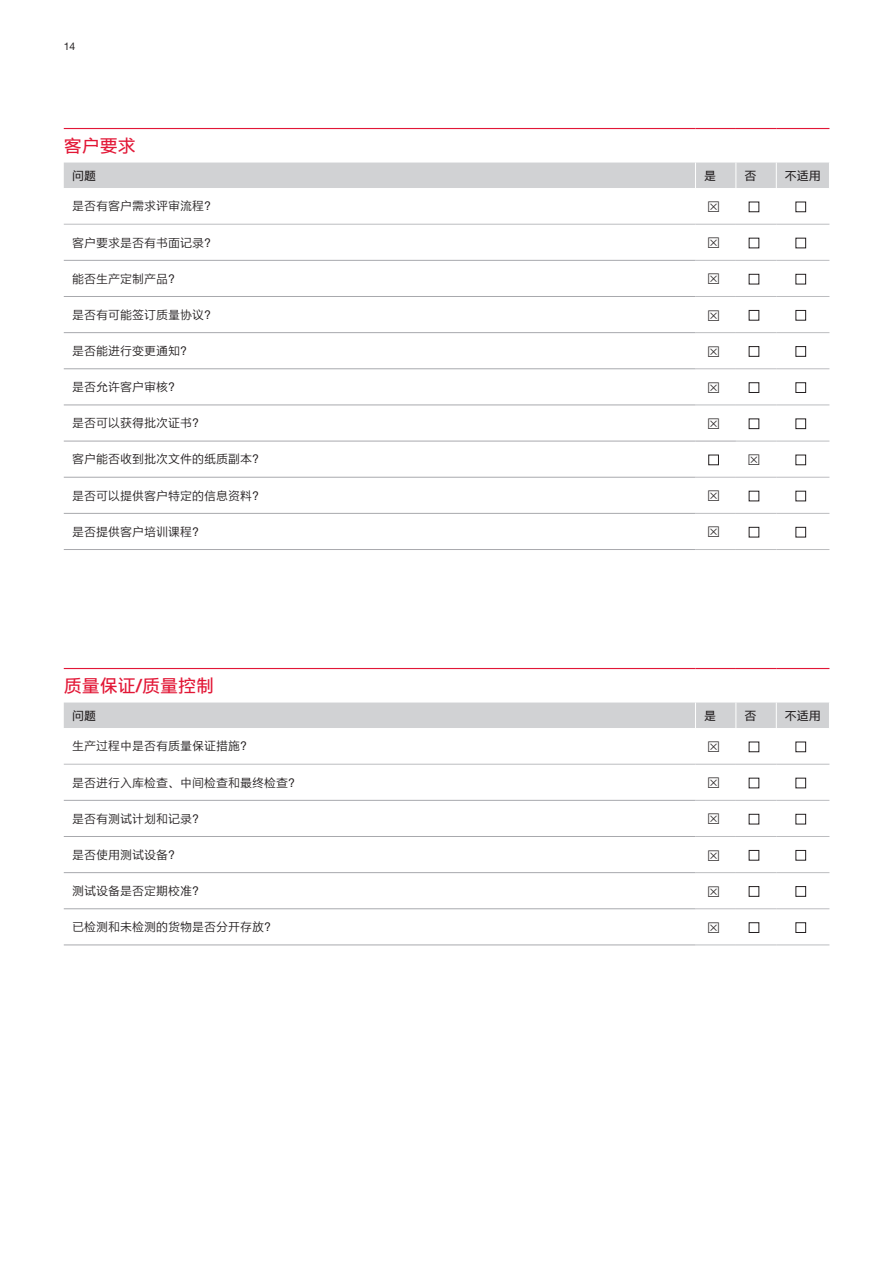
<style>
.page{position:relative;width:893px;height:1263px;background:#fff}
.page>*{position:absolute;margin:0;border:0;box-sizing:border-box;transform-origin:0 0}
.t1{font:18px "M Ying Hei PRC W5";color:#e21736}
.t2{font:12px "M Ying Hei PRC W4";color:#231f20}
.t3{font:12px "M Ying Hei PRC W5";color:#231f20}
.t4{font:10.5px "M Ying Hei PRC W4";color:#231f20}
</style>
<div class="page">
<svg style="left:64px;top:223px;width:765px;height:290px"></svg>
<div style="left:64px;top:163px;width:765px;height:25px;background:#d1d2d4"></div>
<hr style="left:64px;top:224px;width:631px;height:1px;background:#bcbdc0">
<hr style="left:695px;top:224px;width:41px;height:1px;background:#bcbdc0">
<hr style="left:736px;top:224px;width:40px;height:1px;background:#bcbdc0">
<hr style="left:695px;top:260px;width:41px;height:1px;background:#bcbdc0">
<hr style="left:736px;top:260px;width:40px;height:1px;background:#bcbdc0">
<hr style="left:695px;top:296px;width:41px;height:1px;background:#bcbdc0">
<hr style="left:736px;top:296px;width:40px;height:1px;background:#bcbdc0">
<hr style="left:695px;top:332px;width:41px;height:1px;background:#bcbdc0">
<hr style="left:736px;top:332px;width:40px;height:1px;background:#bcbdc0">
<hr style="left:695px;top:368px;width:41px;height:1px;background:#bcbdc0">
<hr style="left:736px;top:368px;width:40px;height:1px;background:#bcbdc0">
<hr style="left:695px;top:405px;width:41px;height:1px;background:#bcbdc0">
<hr style="left:736px;top:405px;width:40px;height:1px;background:#bcbdc0">
<hr style="left:695px;top:477px;width:41px;height:1px;background:#bcbdc0">
<hr style="left:736px;top:477px;width:40px;height:1px;background:#bcbdc0">
<hr style="left:695px;top:513px;width:41px;height:1px;background:#bcbdc0">
<hr style="left:736px;top:513px;width:40px;height:1px;background:#bcbdc0">
<hr style="left:695px;top:549px;width:41px;height:1px;background:#bcbdc0">
<hr style="left:736px;top:549px;width:40px;height:1px;background:#bcbdc0">
<hr style="left:776px;top:224px;width:53px;height:1px;background:#bcbdc0">
<hr style="left:776px;top:260px;width:53px;height:1px;background:#bcbdc0">
<hr style="left:776px;top:296px;width:53px;height:1px;background:#bcbdc0">
<hr style="left:776px;top:332px;width:53px;height:1px;background:#bcbdc0">
<hr style="left:776px;top:368px;width:53px;height:1px;background:#bcbdc0">
<hr style="left:776px;top:405px;width:53px;height:1px;background:#bcbdc0">
<hr style="left:776px;top:441px;width:53px;height:1px;background:#bcbdc0">
<hr style="left:776px;top:477px;width:53px;height:1px;background:#bcbdc0">
<hr style="left:776px;top:513px;width:53px;height:1px;background:#bcbdc0">
<hr style="left:776px;top:549px;width:53px;height:1px;background:#bcbdc0">
<hr style="left:64px;top:260px;width:631px;height:1px;background:#a8a9ad">
<hr style="left:64px;top:296px;width:631px;height:1px;background:#a8a9ad">
<hr style="left:64px;top:332px;width:631px;height:1px;background:#a8a9ad">
<hr style="left:64px;top:368px;width:631px;height:1px;background:#a8a9ad">
<hr style="left:64px;top:405px;width:631px;height:1px;background:#a8a9ad">
<hr style="left:64px;top:441px;width:631px;height:1px;background:#a8a9ad">
<hr style="left:64px;top:477px;width:631px;height:1px;background:#a8a9ad">
<hr style="left:64px;top:513px;width:631px;height:1px;background:#a8a9ad">
<hr style="left:64px;top:549px;width:631px;height:1px;background:#a8a9ad">
<hr style="left:64px;top:128px;width:631px;height:1px;background:#e21736">
<hr style="left:695px;top:128px;width:41px;height:1px;background:#e21736">
<hr style="left:736px;top:128px;width:40px;height:1px;background:#e21736">
<hr style="left:776px;top:128px;width:53px;height:1px;background:#e21736">
<hr style="left:695px;top:441px;width:41px;height:1px;background:#a8a9ad">
<hr style="left:736px;top:441px;width:40px;height:1px;background:#bcbdc0">
<svg style="left:64px;top:763px;width:765px;height:182px"></svg>
<div style="left:64px;top:702px;width:765px;height:26px;background:#d1d2d4"></div>
<hr style="left:64px;top:764px;width:631px;height:1px;background:#bcbdc0">
<hr style="left:695px;top:764px;width:41px;height:1px;background:#bcbdc0">
<hr style="left:736px;top:764px;width:40px;height:1px;background:#bcbdc0">
<hr style="left:695px;top:800px;width:41px;height:1px;background:#bcbdc0">
<hr style="left:736px;top:800px;width:40px;height:1px;background:#bcbdc0">
<hr style="left:695px;top:836px;width:41px;height:1px;background:#bcbdc0">
<hr style="left:736px;top:836px;width:40px;height:1px;background:#bcbdc0">
<hr style="left:695px;top:872px;width:41px;height:1px;background:#bcbdc0">
<hr style="left:736px;top:872px;width:40px;height:1px;background:#bcbdc0">
<hr style="left:695px;top:908px;width:41px;height:1px;background:#bcbdc0">
<hr style="left:736px;top:908px;width:40px;height:1px;background:#bcbdc0">
<hr style="left:695px;top:945px;width:41px;height:1px;background:#bcbdc0">
<hr style="left:736px;top:945px;width:40px;height:1px;background:#bcbdc0">
<hr style="left:776px;top:764px;width:53px;height:1px;background:#bcbdc0">
<hr style="left:776px;top:800px;width:53px;height:1px;background:#bcbdc0">
<hr style="left:776px;top:836px;width:53px;height:1px;background:#bcbdc0">
<hr style="left:776px;top:872px;width:53px;height:1px;background:#bcbdc0">
<hr style="left:776px;top:908px;width:53px;height:1px;background:#bcbdc0">
<hr style="left:776px;top:945px;width:53px;height:1px;background:#bcbdc0">
<hr style="left:64px;top:800px;width:631px;height:1px;background:#a8a9ad">
<hr style="left:64px;top:836px;width:631px;height:1px;background:#a8a9ad">
<hr style="left:64px;top:872px;width:631px;height:1px;background:#a8a9ad">
<hr style="left:64px;top:908px;width:631px;height:1px;background:#a8a9ad">
<hr style="left:64px;top:945px;width:631px;height:1px;background:#a8a9ad">
<hr style="left:64px;top:668px;width:631px;height:1px;background:#e21736">
<hr style="left:695px;top:668px;width:41px;height:1px;background:#e21736">
<hr style="left:736px;top:668px;width:40px;height:1px;background:#e21736">
<hr style="left:776px;top:668px;width:53px;height:1px;background:#e21736">
<svg style="left:708px;top:238px;width:11px;height:10px"></svg>
<svg style="left:749px;top:238px;width:10px;height:10px"></svg>
<svg style="left:796px;top:238px;width:10px;height:10px"></svg>
<svg style="left:708px;top:274px;width:11px;height:10px"></svg>
<svg style="left:749px;top:274px;width:10px;height:10px"></svg>
<svg style="left:796px;top:274px;width:10px;height:10px"></svg>
<svg style="left:708px;top:310px;width:11px;height:11px"></svg>
<svg style="left:749px;top:310px;width:10px;height:10px"></svg>
<svg style="left:796px;top:310px;width:10px;height:10px"></svg>
<svg style="left:708px;top:346px;width:11px;height:11px"></svg>
<svg style="left:749px;top:346px;width:10px;height:10px"></svg>
<svg style="left:796px;top:346px;width:10px;height:10px"></svg>
<svg style="left:708px;top:382px;width:11px;height:11px"></svg>
<svg style="left:749px;top:383px;width:10px;height:9px"></svg>
<svg style="left:796px;top:383px;width:10px;height:9px"></svg>
<svg style="left:708px;top:418px;width:11px;height:11px"></svg>
<svg style="left:749px;top:419px;width:10px;height:10px"></svg>
<svg style="left:796px;top:419px;width:10px;height:10px"></svg>
<svg style="left:709px;top:455px;width:9px;height:10px"></svg>
<svg style="left:749px;top:454px;width:10px;height:11px"></svg>
<svg style="left:796px;top:455px;width:10px;height:10px"></svg>
<svg style="left:708px;top:491px;width:11px;height:10px"></svg>
<svg style="left:749px;top:491px;width:10px;height:10px"></svg>
<svg style="left:796px;top:491px;width:10px;height:10px"></svg>
<svg style="left:708px;top:777px;width:11px;height:11px"></svg>
<svg style="left:749px;top:778px;width:10px;height:10px"></svg>
<svg style="left:796px;top:778px;width:10px;height:10px"></svg>
<svg style="left:708px;top:814px;width:11px;height:10px"></svg>
<svg style="left:749px;top:814px;width:10px;height:10px"></svg>
<svg style="left:796px;top:814px;width:10px;height:10px"></svg>
<svg style="left:708px;top:850px;width:11px;height:10px"></svg>
<svg style="left:749px;top:850px;width:10px;height:10px"></svg>
<svg style="left:796px;top:850px;width:10px;height:10px"></svg>
<svg style="left:708px;top:886px;width:11px;height:11px"></svg>
<svg style="left:749px;top:886px;width:10px;height:10px"></svg>
<svg style="left:796px;top:886px;width:10px;height:10px"></svg>
<svg style="left:708px;top:922px;width:11px;height:11px"></svg>
<svg style="left:749px;top:922px;width:10px;height:10px"></svg>
<svg style="left:796px;top:922px;width:10px;height:10px"></svg>
<p class="t4" style="left:64px;top:40px;width:13px">14</p>
<h1 class="t1" style="left:64px;top:135px;width:73px">客户要求</h1>
<p class="t3" style="left:72px;top:168px;width:26px">问题</p>
<p class="t3" style="left:704px;top:168px;width:13px">是</p>
<p class="t3" style="left:744px;top:168px;width:13px">否</p>
<p class="t3" style="left:785px;top:168px;width:37px">不适用</p>
<p class="t2" style="left:72px;top:199px;width:146px">是否有客户需求评审流程？</p>
<p class="t2" style="left:72px;top:235px;width:146px">客户要求是否有书面记录？</p>
<p class="t2" style="left:72px;top:271px;width:110px">能否生产定制产品？</p>
<p class="t2" style="left:72px;top:307px;width:146px">是否有可能签订质量协议？</p>
<p class="t2" style="left:72px;top:343px;width:122px">是否能进行变更通知？</p>
<p class="t2" style="left:72px;top:379px;width:110px">是否允许客户审核？</p>
<p class="t2" style="left:72px;top:416px;width:134px">是否可以获得批次证书？</p>
<p class="t2" style="left:72px;top:452px;width:194px">客户能否收到批次文件的纸质副本？</p>
<p class="t2" style="left:72px;top:488px;width:194px">是否可以提供客户特定的信息资料？</p>
<p class="t2" style="left:72px;top:524px;width:134px">是否提供客户培训课程？</p>
<h1 class="t1" style="left:64px;top:675px;width:152px">质量保证/质量控制</h1>
<p class="t3" style="left:72px;top:708px;width:26px">问题</p>
<p class="t3" style="left:704px;top:708px;width:13px">是</p>
<p class="t3" style="left:744px;top:708px;width:13px">否</p>
<p class="t3" style="left:785px;top:708px;width:37px">不适用</p>
<p class="t2" style="left:72px;top:739px;width:182px">生产过程中是否有质量保证措施？</p>
<p class="t2" style="left:72px;top:775px;width:230px">是否进行入库检查、中间检查和最终检查？</p>
<p class="t2" style="left:72px;top:811px;width:134px">是否有测试计划和记录？</p>
<p class="t2" style="left:72px;top:847px;width:110px">是否使用测试设备？</p>
<p class="t2" style="left:72px;top:883px;width:134px">测试设备是否定期校准？</p>
<p class="t2" style="left:72px;top:919px;width:206px">已检测和未检测的货物是否分开存放？</p>
</div>
